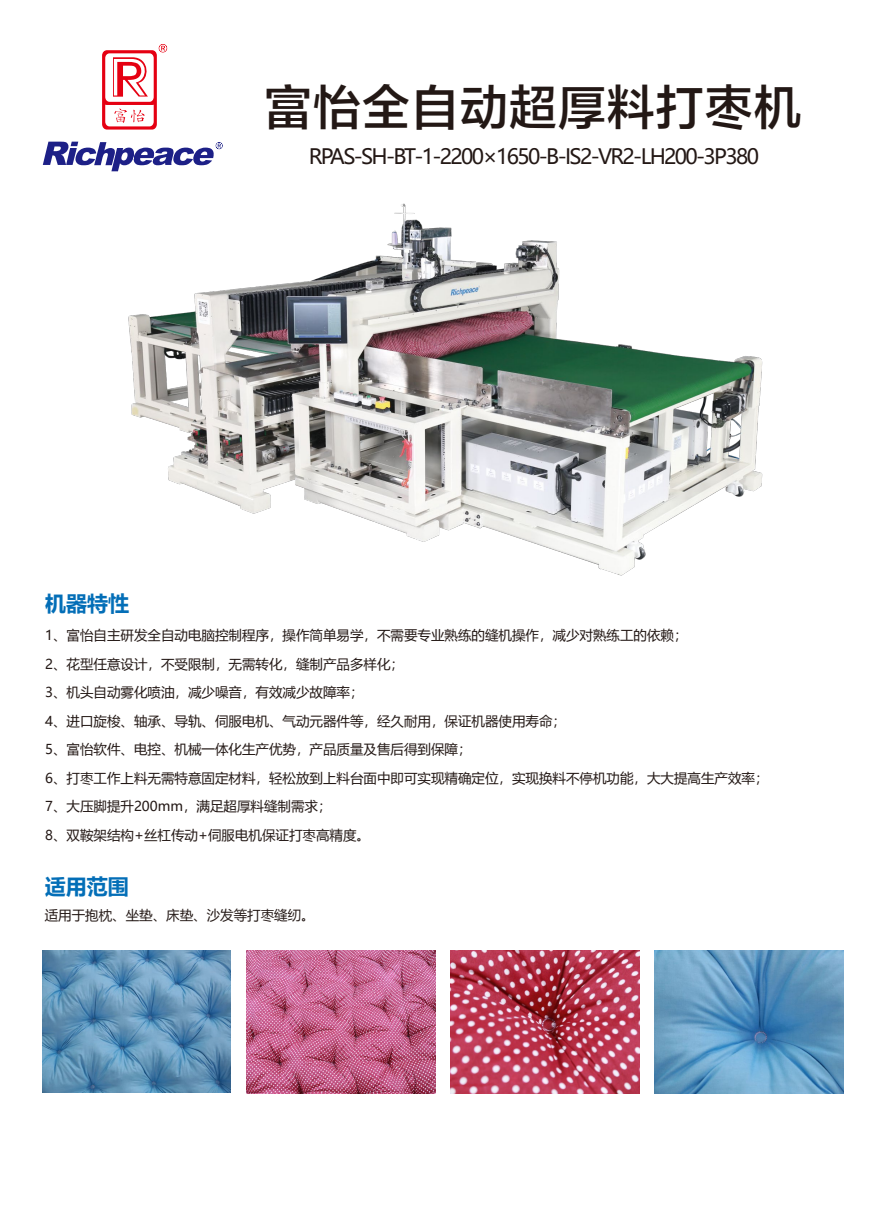
<style>
.page{position:relative;width:893px;height:1212px;background:#fff}
.page>*{position:absolute;margin:0;border:0;box-sizing:border-box;transform-origin:0 0}
.t1{font:48px "FZLTZHK GBK1 0";letter-spacing:.02em;color:#231815}
.t2{font:21px "Microsoft Ya Hei";letter-spacing:-.08em;color:#231815}
.t3{font:700 21px "Microsoft Ya Hei";color:#036eb7}
.t4{font:13.5px/28.5px "Microsoft Ya Hei";color:#231815}
</style>
<div class="page">
<svg style="left:43px;top:142px;width:180px;height:29px"></svg>
<svg style="left:102px;top:44px;width:65px;height:86px"></svg>
<img style="left:128px;top:203px;width:635px;height:373px">
<img style="left:43px;top:951px;width:188px;height:141px">
<img style="left:246px;top:951px;width:189px;height:142px">
<img style="left:450px;top:951px;width:189px;height:142px">
<img style="left:654px;top:951px;width:189px;height:142px">
<h1 class="t1" style="left:264px;top:81px;width:539px">富怡全自动超厚料打枣机</h1>
<h2 class="t3" style="left:45px;top:589px;width:86px">机器特性</h2>
<h2 class="t2" style="left:309px;top:142px;width:452px">RPAS-SH-BT-1-2200×1650-B-IS2-VR2-LH200-3P380</h2>
<p class="t4" style="left:45px;top:621px;width:725px">1、富怡自主研发全自动电脑控制程序，操作简单易学，不需要专业熟练的缝机操作，减少对熟练工的依赖；<br>2、花型任意设计，不受限制，无需转化，缝制产品多样化；<br>3、机头自动雾化喷油，减少噪音，有效减少故障率；<br>4、进口旋梭、轴承、导轨、伺服电机、气动元器件等，经久耐用，保证机器使用寿命；<br>5、富怡软件、电控、机械一体化生产优势，产品质量及售后得到保障；<br>6、打枣工作上料无需特意固定材料，轻松放到上料台面中即可实现精确定位，实现换料不停机功能，大大提高生产效率；7、大压脚提升200mm，满足超厚料缝制需求；<br>8、双鞍架结构+丝杠传动+伺服电机保证打枣高精度。</p>
<h2 class="t3" style="left:45px;top:871px;width:85px">适用范围</h2>
<p class="t4" style="left:45px;top:901px;width:271px">适用于抱枕、坐垫、床垫、沙发等打枣缝纫。</p>
</div>
